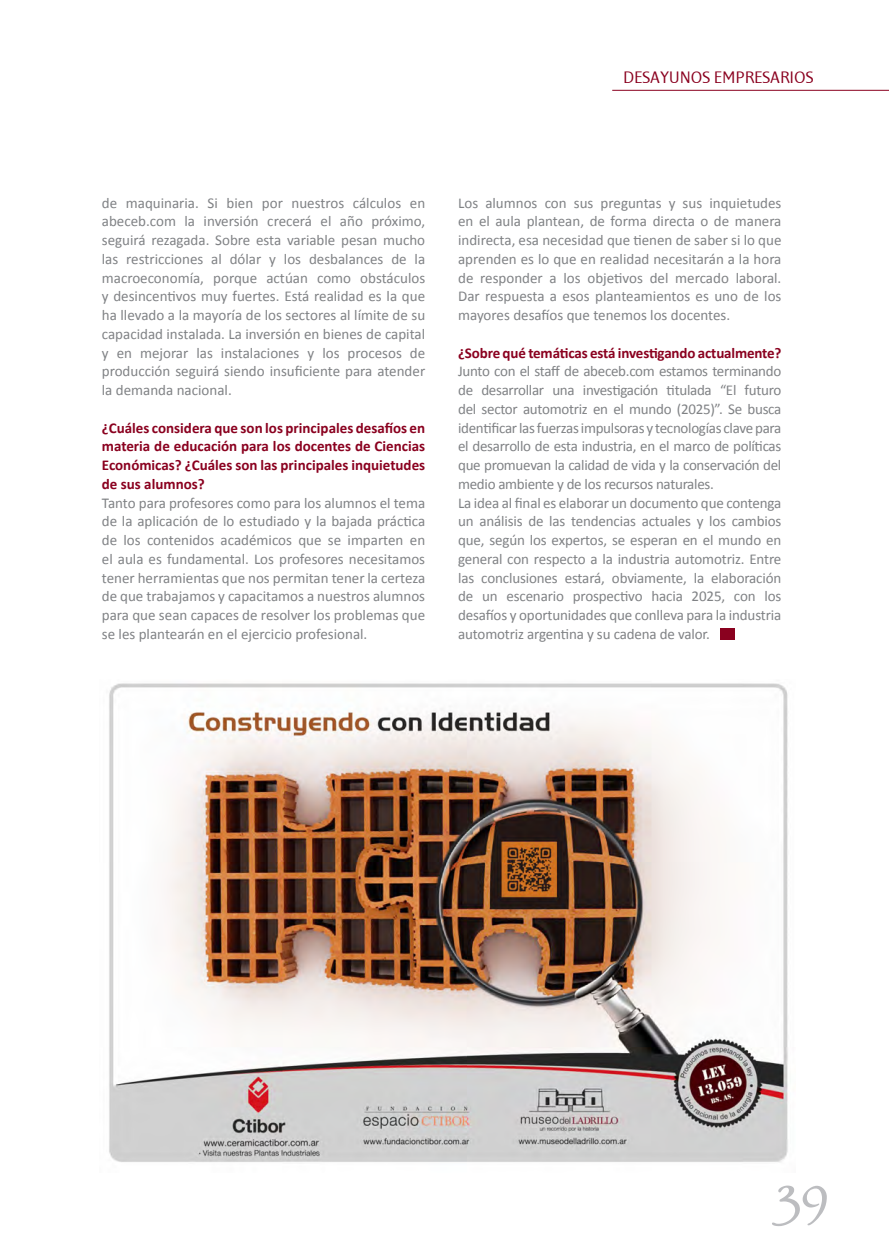
<style>
.page{position:relative;width:889px;height:1247px;background:#fff}
.page>*{position:absolute;margin:0;border:0;box-sizing:border-box;transform-origin:0 0}
.t1{font:54px "Black Jack";color:#bcbdc0}
.t2{font:18px "Fontana Versalita";color:#8a011f}
.t3{font:15px/18.8px "Calibri";letter-spacing:-.01em;color:#808285;text-align:justify}
.t4{font:700 15px/18.8px "Calibri";color:#8a011f;text-align:justify}
</style>
<div class="page">
<hr style="left:612px;top:90px;width:276px;height:1px;background:#8a011f">
<img style="left:109px;top:683px;width:679px;height:479px">
<div style="left:720px;top:628px;width:14px;height:12px;background:#8a011f"></div>
<p class="t2" style="left:623px;top:69px;width:192px">DESAYUNOS EMPRESARIOS</p>
<p class="t3" style="left:102px;top:192px;width:325px">de maquinaria. Si bien por nuestros cálculos en abeceb.com la inversión crecerá el año próximo, seguirá rezagada. Sobre esta variable pesan mucho las restricciones al dólar y los desbalances de la macroeconomía, porque actúan como obstáculos y desincentivos muy fuertes. Está realidad es la que ha llevado a la mayoría de los sectores al límite de su capacidad instalada. La inversión en bienes de capital y en mejorar las instalaciones y los procesos de producción seguirá siendo insuficiente para atender la demanda nacional.</p>
<p class="t4" style="left:102px;top:417px;width:325px">¿Cuáles considera que son los principales desafíos en materia de educación para los docentes de Ciencias Económicas? ¿Cuáles son las principales inquietudes de sus alumnos?</p>
<p class="t3" style="left:102px;top:492px;width:325px">Tanto para profesores como para los alumnos el tema de la aplicación de lo estudiado y la bajada práctica de los contenidos académicos que se imparten en el aula es fundamental. Los profesores necesitamos tener herramientas que nos permitan tener la certeza de que trabajamos y capacitamos a nuestros alumnos para que sean capaces de resolver los problemas que se les plantearán en el ejercicio profesional.</p>
<p class="t3" style="left:458px;top:192px;width:325px">Los alumnos con sus preguntas y sus inquietudes en el aula plantean, de forma directa o de manera indirecta, esa necesidad que tienen de saber si lo que aprenden es lo que en realidad necesitarán a la hora de responder a los objetivos del mercado laboral.<br>Dar respuesta a esos planteamientos es uno de los mayores desafíos que tenemos los docentes.</p>
<p class="t4" style="left:458px;top:342px;width:325px">¿Sobre qué temáticas está investigando actualmente?</p>
<p class="t3" style="left:458px;top:361px;width:325px;text-align:left">Junto con el staff de abeceb.com estamos terminando de desarrollar una investigación titulada “El futuro del sector automotriz en el mundo (2025)”. Se busca identificar las fuerzas impulsoras y tecnologías clave para el desarrollo de esta industria, en el marco de políticas que promuevan la calidad de vida y la conservación del medio ambiente y de los recursos naturales.<br>La idea al final es elaborar un documento que contenga un análisis de las tendencias actuales y los cambios que, según los expertos, se esperan en el mundo en general con respecto a la industria automotriz. Entre las conclusiones estará, obviamente, la elaboración de un escenario prospectivo hacia 2025, con los desafíos y oportunidades que conlleva para la industria automotriz argentina y su cadena de valor.</p>
<h1 class="t1" style="left:775px;top:1164px;width:54px">39</h1>
</div>
